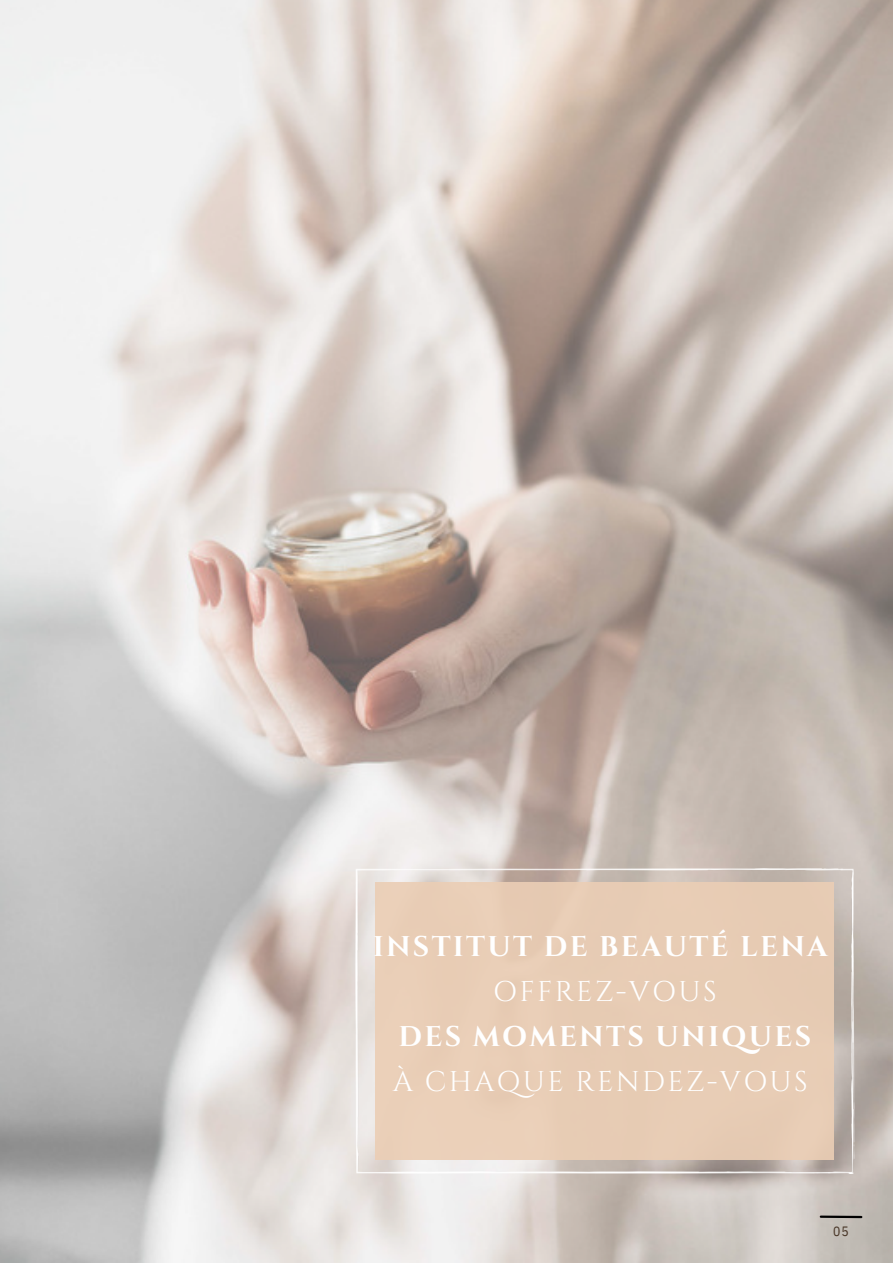
<style>
.page{position:relative;width:893px;height:1264px;background:#fff}
.page>*{position:absolute;margin:0;border:0;box-sizing:border-box;transform-origin:0 0}
.t1{font:700 28.5px "Cinzel";letter-spacing:.08em;color:#fff}
.t2{font:28.5px "Cinzel";letter-spacing:.08em;color:#fff}
.t3{font:13.5px "IBM Plex Sans Cond";color:#473425}
</style>
<div class="page">
<img style="left:0;top:0;width:892px;height:1262px">
<img style="left:355px;top:868px;width:499px;height:305px">
<div style="left:375px;top:881px;width:459px;height:278px;background:#ebceb5"></div>
<hr style="left:820px;top:1215px;width:41px;height:3px;background:#000">
<p class="t1" style="left:373px;top:928px;width:456px">INSTITUT DE BEAUTÉ LENA</p>
<p class="t2" style="left:493px;top:973px;width:225px">OFFREZ-VOUS</p>
<p class="t1" style="left:398px;top:1018px;width:414px">DES MOMENTS UNIQUES</p>
<p class="t2" style="left:393px;top:1063px;width:416px">À CHAQUE RENDEZ-VOUS</p>
<p class="t3" style="left:833px;top:1222px;width:17px">05</p>
</div>
